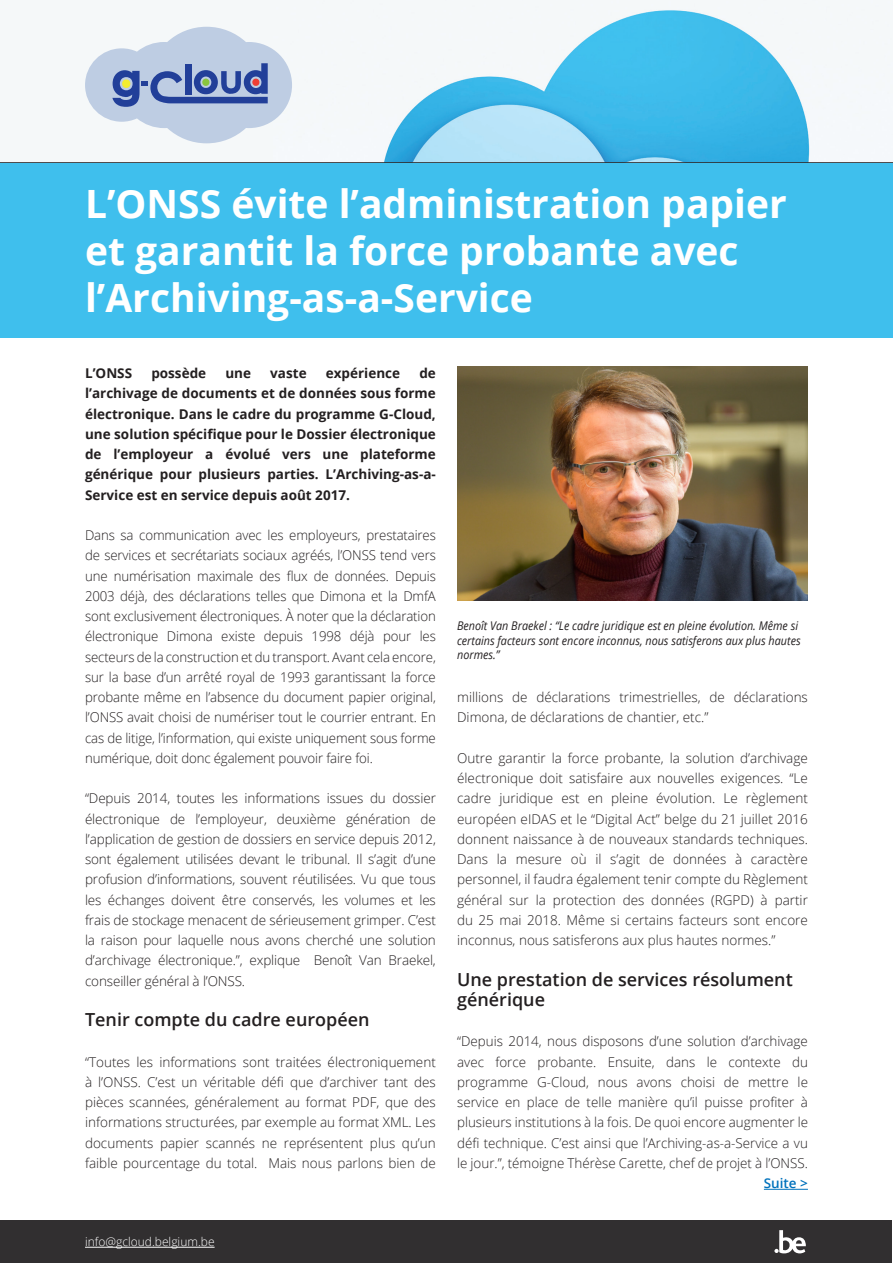
<style>
.page{position:relative;width:893px;height:1263px;background:#fff}
.page>*{position:absolute;margin:0;border:0;box-sizing:border-box;transform-origin:0 0}
.t1{font:700 39px/46.8px "Open Sans";color:#fff}
.titre{font:600 18px/20.2px "Open Sans";color:#231f20}
.t2{font:300 13.5px/20.2px "Open Sans";color:#231f20;text-align:justify}
.t3{font:700 13.5px/20.2px "Open Sans";color:#231f20;text-align:justify}
.t4{font:600 13.5px "Open Sans";color:#0072bc}
.t5{font:italic 12px/14.4px "Open Sans";color:#231f20;scale:.9 1}
.t6{font:300 12px "Open Sans";color:#fff}
</style>
<div class="page">
<div style="left:0;top:1220px;width:892px;height:43px;background:#312f30"></div>
<div style="left:0;top:0;width:893px;height:163px;background:#f5f8f9"></div>
<img style="left:384px;top:10px;width:426px;height:152px">
<hr style="left:0;top:162px;width:893px;height:1px;background:#312f30">
<hr style="left:764px;top:1189px;width:44px;height:1px;background:#0072bc">
<svg style="left:774px;top:1230px;width:32px;height:23px"></svg>
<hr style="left:85px;top:1247px;width:130px;height:1px;background:#fff">
<svg style="left:85px;top:27px;width:207px;height:116px"></svg>
<div style="left:0;top:163px;width:893px;height:175px;background:#3fbfed"></div>
<img style="left:457px;top:367px;width:351px;height:234px">
<p class="t1" style="left:85px;top:180px;width:703px">L’ONSS évite l’administration papier et garantit la force probante avec l’Archiving-as-a-Service</p>
<p class="t3" style="left:85px;top:363px;width:49px">L’ONSS</p>
<p class="t3" style="left:151px;top:363px;width:56px">possède</p>
<p class="t3" style="left:225px;top:363px;width:27px">une</p>
<p class="t3" style="left:270px;top:363px;width:38px">vaste</p>
<p class="t3" style="left:326px;top:363px;width:76px">expérience</p>
<p class="t3" style="left:85px;top:363px;width:352px;text-indent:334px">de l’archivage de documents et de données sous forme électronique. Dans le cadre du programme G-Cloud, une solution spécifique pour le Dossier électronique de l’employeur a évolué vers une plateforme générique pour plusieurs parties. L’Archiving-as-a-Service est en service depuis août 2017.</p>
<p class="t2" style="left:85px;top:525px;width:352px">Dans sa communication avec les employeurs, prestataires de services et secrétariats sociaux agréés, l’ONSS tend vers une numérisation maximale des flux de données. Depuis 2003 déjà, des déclarations telles que Dimona et la DmfA sont exclusivement électroniques. À noter que la déclaration électronique Dimona existe depuis 1998 déjà pour les secteurs de la construction et du transport. Avant cela encore, sur la base d’un arrêté royal de 1993 garantissant la force probante même en l’absence du document papier original, l’ONSS avait choisi de numériser tout le courrier entrant. En cas de litige, l’information, qui existe uniquement sous forme numérique, doit donc également pouvoir faire foi.</p>
<p class="t2" style="left:85px;top:788px;width:352px">“Depuis 2014, toutes les informations issues du dossier électronique de l’employeur, deuxième génération de l’application de gestion de dossiers en service depuis 2012, sont également utilisées devant le tribunal. Il s’agit d’une profusion d’informations, souvent réutilisées. Vu que tous les échanges doivent être conservés, les volumes et les frais de stockage menacent de sérieusement grimper. C’est la raison pour laquelle nous avons cherché une solution d’archivage électronique.”, explique Benoît Van Braekel, conseiller général à l’ONSS.</p>
<p class="titre" style="left:85px;top:1009px;width:286px">Tenir compte du cadre européen</p>
<p class="t2" style="left:85px;top:1051px;width:352px">“Toutes les informations sont traitées électroniquement à l’ONSS. C’est un véritable défi que d’archiver tant des pièces scannées, généralement au format PDF, que des informations structurées, par exemple au format XML. Les documents papier scannés ne représentent plus qu’un faible pourcentage du total. Mais nous parlons bien de</p>
<p class="t6" style="left:85px;top:1234px;width:131px">info@gcloud.belgium.be</p>
<p class="t5" style="left:457px;top:618px;width:383px">Benoît Van Braekel : “Le cadre juridique est en pleine évolution. Même si certains facteurs sont encore inconnus, nous satisferons aux plus hautes normes.”</p>
<p class="t2" style="left:457px;top:687px;width:352px">millions de déclarations trimestrielles, de déclarations<br>Dimona, de déclarations de chantier, etc.”</p>
<p class="t2" style="left:457px;top:747px;width:352px">Outre garantir la force probante, la solution d’archivage électronique doit satisfaire aux nouvelles exigences. “Le cadre juridique est en pleine évolution. Le règlement européen eIDAS et le “Digital Act” belge du 21 juillet 2016 donnent naissance à de nouveaux standards techniques.<br>Dans la mesure où il s’agit de données à caractère personnel, il faudra également tenir compte du Règlement général sur la protection des données (RGPD) à partir du 25 mai 2018. Même si certains facteurs sont encore inconnus, nous satisferons aux plus hautes normes.”</p>
<p class="titre" style="left:457px;top:968px;width:337px">Une prestation de services résolument générique</p>
<p class="t2" style="left:457px;top:1031px;width:352px">“Depuis 2014, nous disposons d’une solution d’archivage avec force probante. Ensuite, dans le contexte du programme G-Cloud, nous avons choisi de mettre le service en place de telle manière qu’il puisse profiter à plusieurs institutions à la fois. De quoi encore augmenter le défi technique. C’est ainsi que l’Archiving-as-a-Service a vu le jour.”, témoigne Thérèse Carette, chef de projet à l’ONSS.</p>
<p class="t4" style="left:764px;top:1174px;width:46px">Suite &gt;</p>
</div>
